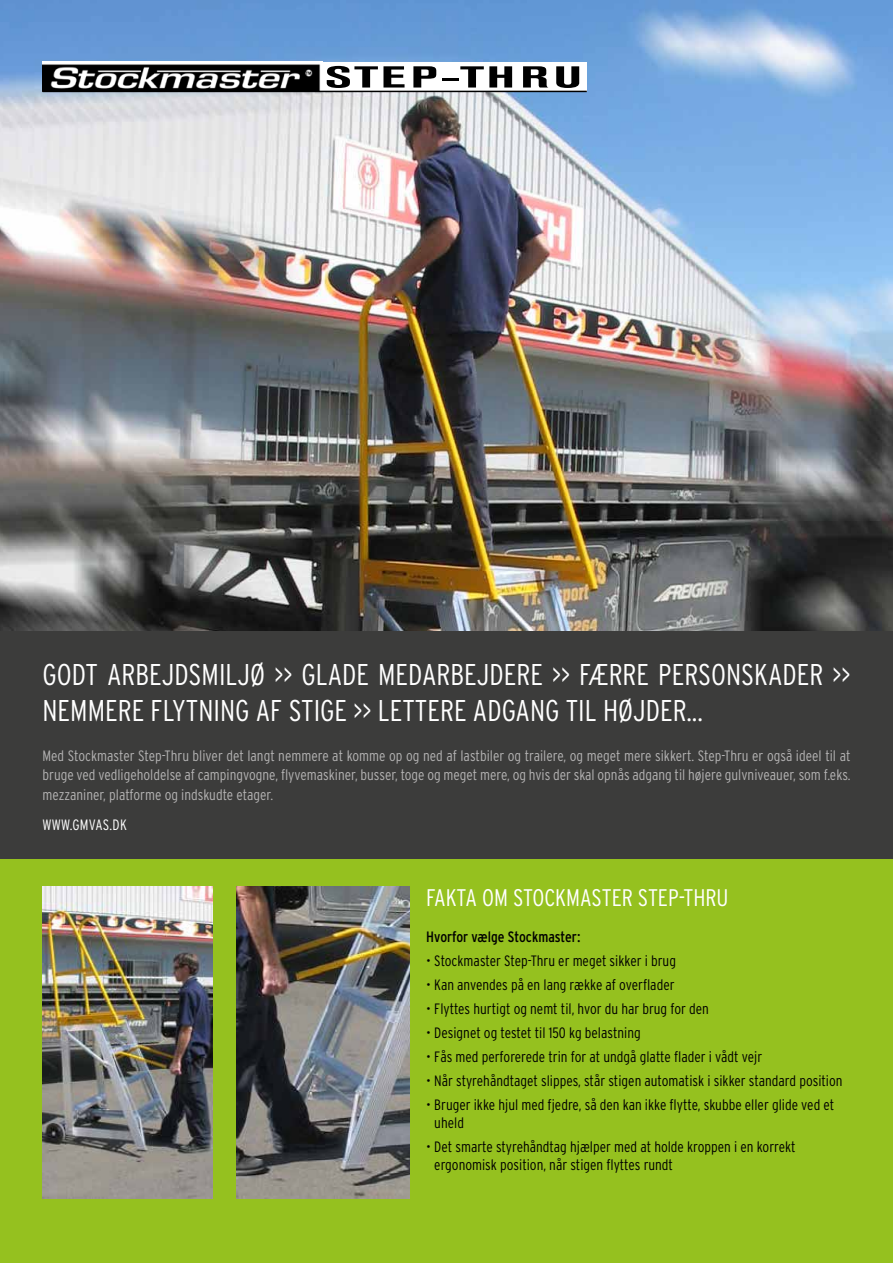
<style>
.page{position:relative;width:893px;height:1263px;background:#fff}
.page>*{position:absolute;margin:0;border:0;box-sizing:border-box;transform-origin:0 0}
.t1{font:300 condensed 30px/36px "Interstate";color:#fff}
.t2{font:700 condensed 30px "Akzidenz Grotesk BE";letter-spacing:.06em;color:#000;scale:2 1}
.t3{font:300 condensed 24px "Interstate";color:#fff}
.t4{font:300 condensed 15px/18px "Interstate";color:#000}
.t5{font:300 condensed 15px/19.5px "Interstate";color:#b3b2b2;text-align:justify}
.t6{font:condensed 15px "Interstate";color:#000}
.t7{font:300 condensed 15px "Interstate";letter-spacing:.02em;color:#fff}
</style>
<div class="page">
<img style="left:0;top:0;width:893px;height:631px">
<div style="left:0;top:631px;width:893px;height:285px;background:#3c3c3b"></div>
<div style="left:0;top:859px;width:893px;height:404px;background:#95c11f"></div>
<div style="left:43px;top:62px;width:544px;height:29px;background:#fff"></div>
<img style="left:43px;top:64px;width:279px;height:27px">
<hr style="left:43px;top:91px;width:544px;height:1px;background:#000">
<img style="left:43px;top:887px;width:170px;height:312px">
<img style="left:237px;top:887px;width:173px;height:312px">
<h1 class="t2" style="left:324px;top:60px;width:130px">STEP-THRU</h1>
<h1 class="t1" style="left:43px;top:656px;width:408px">godt Arbejdsmiljø &gt;&gt; gLADE MEDARBEJDERE</h1>
<h1 class="t1" style="left:43px;top:656px;width:809px;text-indent:510px">&gt;&gt; Færre personskader &gt;&gt; nemmere flytning af stige &gt;&gt; lettere adgang til højder...</h1>
<p class="t5" style="left:43px;top:746px;width:809px">Med Stockmaster Step-Thru bliver det langt nemmere at komme op og ned af lastbiler og trailere, og meget mere sikkert. Step-Thru er også ideel til at bruge ved vedligeholdelse af campingvogne, flyvemaskiner, busser, toge og meget mere, og hvis der skal opnås adgang til højere gulvniveauer, som f.eks. mezzaniner, platforme og indskudte etager.</p>
<p class="t7" style="left:43px;top:815px;width:86px">www.gmvas.dk</p>
<h2 class="t3" style="left:426px;top:883px;width:304px">Fakta om Stockmaster Step-Thru</h2>
<p class="t6" style="left:426px;top:928px;width:156px">Hvorfor vælge Stockmaster:</p>
<p class="t4" style="left:426px;top:952px;width:251px">• Stockmaster Step-Thru er meget sikker i brug</p>
<p class="t4" style="left:426px;top:976px;width:250px">• Kan anvendes på en lang række af overflader</p>
<p class="t4" style="left:426px;top:1000px;width:284px">• Flyttes hurtigt og nemt til, hvor du har brug for den</p>
<p class="t4" style="left:426px;top:1024px;width:216px">• Designet og testet til 150 kg belastning</p>
<p class="t4" style="left:426px;top:1048px;width:338px">• Fås med perforerede trin for at undgå glatte flader i vådt vejr</p>
<p class="t4" style="left:426px;top:1072px;width:418px">• Når styrehåndtaget slippes, står stigen automatisk i sikker standard position</p>
<p class="t4" style="left:434px;top:1096px;width:401px;text-indent:-8px">• Bruger ikke hjul med fjedre, så den kan ikke flytte, skubbe eller glide ved et uheld</p>
<p class="t4" style="left:434px;top:1138px;width:363px;text-indent:-8px">• Det smarte styrehåndtag hjælper med at holde kroppen i en korrekt ergonomisk position, når stigen flyttes rundt</p>
</div>
